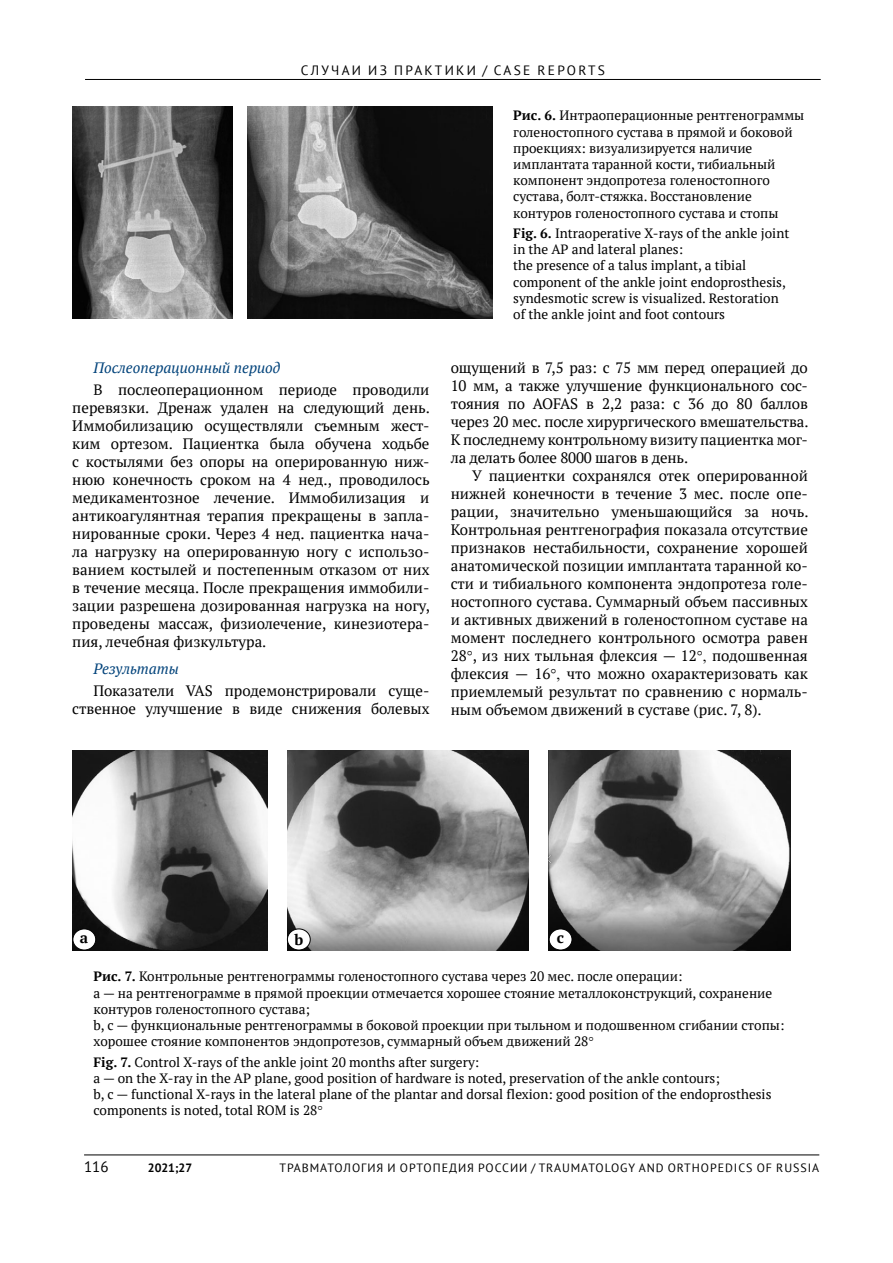
<style>
.page{position:relative;width:893px;height:1263px;background:#fff}
.page>*{position:absolute;margin:0;border:0;box-sizing:border-box;transform-origin:0 0}
.t1{font:15px/18px "PT Serif";letter-spacing:-.01em;color:#000;text-align:justify}
.t2{font:italic 15px "PT Serif";color:#00427a}
.t3{font:15px "PT Sans";color:#000}
.t4{font:700 15px "PT Serif";color:#000}
.t5{font:13.5px/16.2px "PT Serif";color:#000}
.t6{font:13.5px "PT Sans";letter-spacing:.17em;color:#000}
.t7{font:12px "PT Sans";letter-spacing:.08em;color:#000}
.t8{font:700 12px "PT Sans";color:#000}
.s1{font-weight:700}
</style>
<div class="page">
<hr style="left:85px;top:79px;width:736px;height:1px;background:#000">
<hr style="left:84px;top:1154px;width:735px;height:1px;background:#000">
<img style="left:72px;top:750px;width:195px;height:200px">
<img style="left:287px;top:750px;width:242px;height:200px">
<img style="left:549px;top:750px;width:241px;height:200px">
<div style="left:73px;top:929px;width:23px;height:21px;background:#fff;border-radius:50%"></div>
<div style="left:72px;top:928px;width:24px;height:22px;border:1px solid #000;border-radius:50%"></div>
<div style="left:287px;top:929px;width:23px;height:21px;background:#fff;border-radius:50%"></div>
<div style="left:287px;top:928px;width:24px;height:22px;border:1px solid #000;border-radius:50%"></div>
<div style="left:549px;top:929px;width:23px;height:21px;background:#fff;border-radius:50%"></div>
<div style="left:549px;top:928px;width:23px;height:22px;border:1px solid #000;border-radius:50%"></div>
<img style="left:72px;top:106px;width:160px;height:213px">
<img style="left:247px;top:106px;width:245px;height:213px">
<p class="t6" style="left:301px;top:61px;width:304px">СЛУЧАИ ИЗ ПРАКТИКИ / CASE REPORTS</p>
<p class="t2" style="left:94px;top:359px;width:188px">Послеоперационный период</p>
<p class="t1" style="left:72px;top:381px;width:359px;text-indent:21px">В послеоперационном периоде проводили перевязки. Дренаж удален на следующий день.<br>Иммобилизацию осуществляли съемным жест&shy;ким ортезом. Пациентка была обучена ходьбе с костылями без опоры на оперированную ниж&shy;нюю конечность сроком на 4 нед., проводилось медикаментозное лечение. Иммобилизация и антикоагулянтная терапия прекращены в запла&shy;нированные сроки. Через 4 нед. пациентка нача&shy;ла нагрузку на оперированную ногу с использо&shy;ванием костылей и постепенным отказом от них в течение месяца. После прекращения иммобили&shy;зации разрешена дозированная нагрузка на ногу, проведены массаж, физиолечение, кинезиотера&shy;пия, лечебная физкультура.</p>
<p class="t2" style="left:94px;top:661px;width:87px">Результаты</p>
<p class="t1" style="left:72px;top:683px;width:359px;text-align:right">Показатели VAS продемонстрировали суще&shy;ственное улучшение в виде снижения болевых</p>
<p class="t5" style="left:513px;top:108px;width:293px"><span class="s1">Рис. 6.</span> Интраоперационные рентгенограммы голеностопного сустава в прямой и боковой проекциях: визуализируется наличие имплантата таранной кости, тибиальный компонент эндопротеза голеностопного сустава, болт-стяжка. Восстановление контуров голеностопного сустава и стопы</p>
<p class="t5" style="left:513px;top:226px;width:278px"><span class="s1">Fig. 6.</span> Intraoperative X-rays of the ankle joint in the AP and lateral planes:<br>the presence of a talus implant, a tibial component of the ankle joint endoprosthesis, syndesmotic screw is visualized. Restoration of the ankle joint and foot contours</p>
<p class="t1" style="left:451px;top:359px;width:359px;text-align:left">ощущений в 7,5 раз: с 75 мм перед операцией до 10 мм, а также улучшение функционального сос&shy;тояния по AOFAS в 2,2 раза: с 36 до 80 баллов через 20 мес. после хирургического вмешательства.<br>К последнему контрольному визиту пациентка мог&shy;ла делать более 8000 шагов в день.</p>
<p class="t1" style="left:451px;top:467px;width:359px;text-indent:21px">У пациентки сохранялся отек оперированной нижней конечности в течение 3 мес. после опе&shy;рации, значительно уменьшающийся за ночь.<br>Контрольная рентгенография показала отсутствие признаков нестабильности, сохранение хорошей анатомической позиции имплантата таранной ко&shy;сти и тибиального компонента эндопротеза голе&shy;ностопного сустава. Суммарный объем пассивных и активных движений в голеностопном суставе на момент последнего контрольного осмотра равен 28 , из них тыльная флексия — 12 подошвенная флексия — 16 что можно охарактеризовать как приемлемый результат по сравнению с нормаль&shy;ным объемом движений в суставе (рис. 7, 8).</p>
<p class="t4" style="left:80px;top:929px;width:10px">а</p>
<p class="t4" style="left:294px;top:932px;width:10px">b</p>
<p class="t4" style="left:557px;top:929px;width:9px">с</p>
<p class="t5" style="left:94px;top:969px;width:692px"><span class="s1">Рис. 7.</span> Контрольные рентгенограммы голеностопного сустава через 20 мес. после операции:<br>а — на рентгенограмме в прямой проекции отмечается хорошее стояние металлоконструкций, сохранение контуров голеностопного сустава;<br>b, c — функциональные рентгенограммы в боковой проекции при тыльном и подошвенном сгибании стопы: хорошее стояние компонентов эндопротезов, суммарный объем движений 28</p>
<p class="t5" style="left:94px;top:1054px;width:679px"><span class="s1">Fig. 7.</span> Control X-rays of the ankle joint 20 months after surgery:<br>a — on the X-ray in the AP plane, good position of hardware is noted, preservation of the ankle contours;<br>b, c — functional X-rays in the lateral plane of the plantar and dorsal flexion: good position of the endoprosthesis components is noted, total ROM is 28</p>
<p class="t3" style="left:84px;top:1157px;width:26px">116</p>
<p class="t8" style="left:148px;top:1160px;width:46px">2021;27</p>
<p class="t7" style="left:279px;top:1160px;width:311px">ТРАВМАТОЛОГИЯ И ОРТОПЕДИЯ РОССИИ / TRAUMATO</p>
<p class="t7" style="left:605px;top:1160px;width:72px">LOGY AND ORT</p>
<p class="t7" style="left:692px;top:1160px;width:18px">HOPE</p>
<p class="t7" style="left:725px;top:1160px;width:95px">DICS OF RUSSIA</p>
</div>
